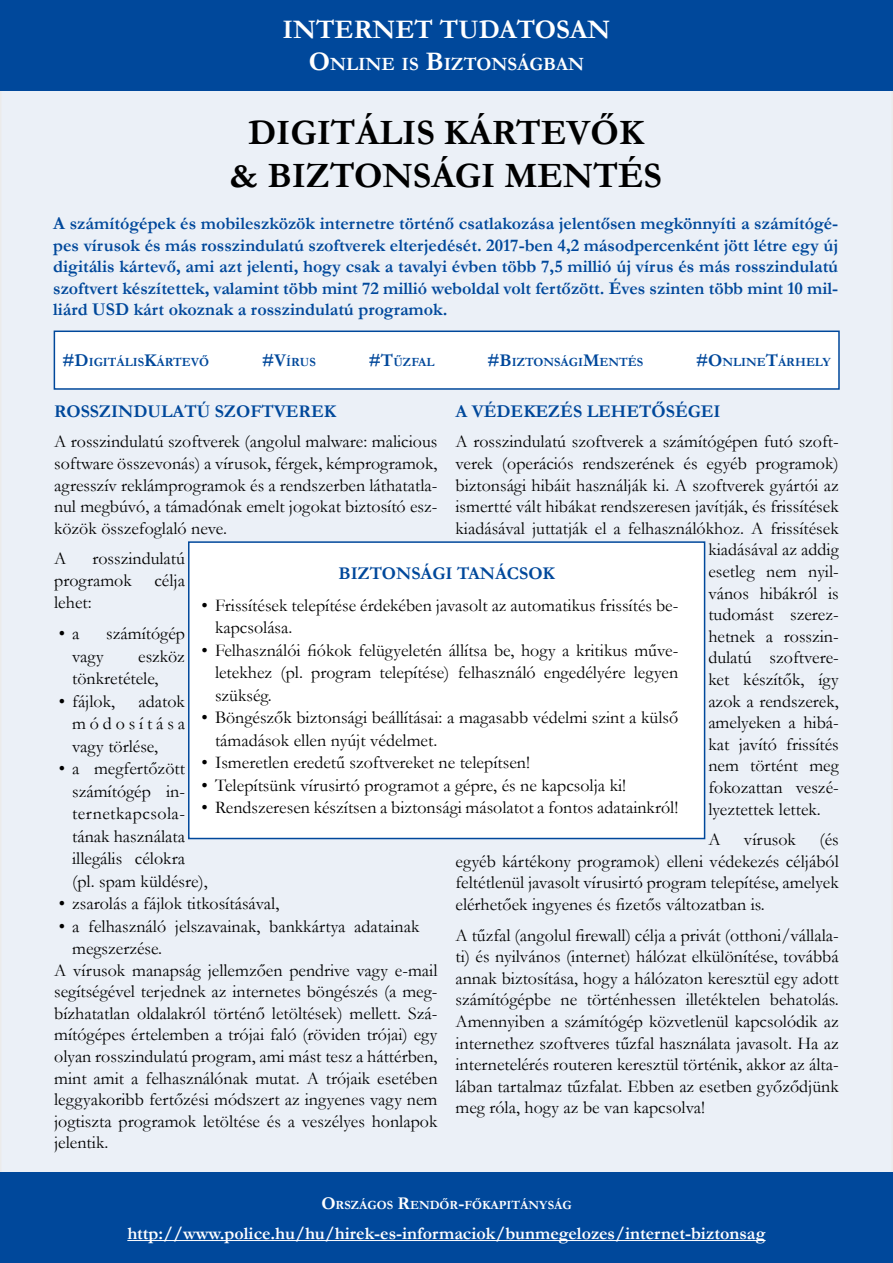
<style>
.page{position:relative;width:893px;height:1263px;background:#fff}
.page>*{position:absolute;margin:0;border:0;box-sizing:border-box;transform-origin:0 0}
.CÍM{font:700 36px/43.2px "Garamond";color:#000;text-align:center}
.FEJLÉC{font:700 27px "Garamond";color:#fff}
.FEJLÉC2{font:700 18.9px "Garamond";color:#fff}
.TÖRZSSZÖVEG{font:18px/21.6px "Garamond";color:#000;text-align:justify}
.LEAD{font:700 18px/21.6px "Garamond";color:#00489b;text-align:justify}
.LÁBLÉC2{font:700 18px "Garamond";color:#fff}
.Témakörcím{font:700 18px "Garamond";color:#00489b}
.JAVASLATOKCÍM{font:700 18px "Garamond";color:#00489b}
.CÍMKÉK{font:700 12.6px "Garamond";color:#00489b}
.LÁBLÉC{font:700 12.6px "Garamond";color:#fff}
.s1{font-size:27px}
.s2{font-size:18px}
</style>
<div class="page">
<div style="left:1px;top:1px;width:891px;height:1261px;background:#ebf0f7"></div>
<div style="left:0;top:1173px;width:893px;height:90px;background:#00489b"></div>
<hr style="left:127px;top:1240px;width:639px;height:1px;background:#fff">
<div style="left:0;top:0;width:893px;height:90px;background:#00489b"></div>
<svg style="left:53px;top:330px;width:787px;height:60px;background:#f0f4f9"></svg>
<div style="left:188px;top:541px;width:518px;height:299px;background:#fff"></div>
<p class="FEJLÉC" style="left:283px;top:11px;width:329px">INTERNET TUDATOSAN</p>
<p class="FEJLÉC2" style="left:309px;top:51px;width:277px"><span class="s1">O</span>NLINE IS <span class="s1">B</span>IZTONSÁGBAN</p>
<p class="CÍM" style="left:229px;top:111px;width:434px">DIGITÁLIS KÁRTEVŐK &amp; BIZTONSÁGI MENTÉS</p>
<p class="LEAD" style="left:53px;top:212px;width:786px">A számítógépek és mobileszközök internetre történő csatlakozása jelentősen megkönnyíti a számítógé&shy;pes vírusok és más rosszindulatú szoftverek elterjedését. 2017-ben 4,2 másodpercenként jött létre egy új digitális kártevő, ami azt jelenti, hogy csak a tavalyi évben több 7,5 millió új vírus és más rosszindulatú szoftvert készítettek, valamint több mint 72 millió weboldal volt fertőzött. Éves szinten több mint 10 mil&shy;liárd USD kárt okoznak a rosszindulatú programok.</p>
<p class="CÍMKÉK" style="left:63px;top:353px;width:148px"><span class="s2">#D</span>IGITÁLIS<span class="s2">K</span>ÁRTEVŐ</p>
<p class="CÍMKÉK" style="left:262px;top:353px;width:55px"><span class="s2">#V</span>ÍRUS</p>
<p class="CÍMKÉK" style="left:369px;top:353px;width:67px"><span class="s2">#T</span>ŰZFAL</p>
<p class="CÍMKÉK" style="left:488px;top:353px;width:157px"><span class="s2">#B</span>IZTONSÁGI<span class="s2">M</span>ENTÉS</p>
<p class="CÍMKÉK" style="left:696px;top:353px;width:136px"><span class="s2">#O</span>NLINE<span class="s2">T</span>ÁRHELY</p>
<p class="Témakörcím" style="left:455px;top:399px;width:267px">A VÉDEKEZÉS LEHETŐSÉGEI</p>
<p class="TÖRZSSZÖVEG" style="left:455px;top:430px;width:385px">A rosszindulatú szoftverek a számítógépen futó szoft-</p>
<p class="TÖRZSSZÖVEG" style="left:455px;top:452px;width:385px">verek (operációs rendszerének és egyéb programok)</p>
<p class="TÖRZSSZÖVEG" style="left:455px;top:474px;width:385px">biztonsági hibáit használják ki. A szoftverek gyártói az</p>
<p class="TÖRZSSZÖVEG" style="left:455px;top:495px;width:385px">ismertté vált hibákat rendszeresen javítják, és frissítések</p>
<p class="TÖRZSSZÖVEG" style="left:455px;top:517px;width:385px">kiadásával juttatják el a felhasználókhoz. A frissítések</p>
<p class="TÖRZSSZÖVEG" style="left:708px;top:538px;width:132px">kiadásával az addig</p>
<p class="TÖRZSSZÖVEG" style="left:708px;top:560px;width:132px">esetleg nem nyil-</p>
<p class="TÖRZSSZÖVEG" style="left:708px;top:582px;width:132px">vános hibákról is</p>
<p class="TÖRZSSZÖVEG" style="left:708px;top:603px;width:132px">tudomást szerez-</p>
<p class="TÖRZSSZÖVEG" style="left:708px;top:625px;width:132px">hetnek a rosszin-</p>
<p class="TÖRZSSZÖVEG" style="left:708px;top:646px;width:132px">dulatú szoftvere-</p>
<p class="TÖRZSSZÖVEG" style="left:708px;top:668px;width:132px">ket készítők, így</p>
<p class="TÖRZSSZÖVEG" style="left:708px;top:690px;width:132px">azok a rendszerek,</p>
<p class="TÖRZSSZÖVEG" style="left:708px;top:711px;width:132px">amelyeken a hibá-</p>
<p class="TÖRZSSZÖVEG" style="left:708px;top:733px;width:132px">kat javító frissítés</p>
<p class="TÖRZSSZÖVEG" style="left:708px;top:754px;width:132px">nem történt meg</p>
<p class="TÖRZSSZÖVEG" style="left:708px;top:776px;width:132px">fokozattan veszé-</p>
<p class="TÖRZSSZÖVEG" style="left:708px;top:798px;width:114px">lyeztettek lettek.</p>
<p class="TÖRZSSZÖVEG" style="left:708px;top:828px;width:14px">A</p>
<p class="TÖRZSSZÖVEG" style="left:744px;top:828px;width:54px">vírusok</p>
<p class="Témakörcím" style="left:54px;top:399px;width:283px">ROSSZINDULATÚ SZOFTVEREK</p>
<p class="TÖRZSSZÖVEG" style="left:54px;top:430px;width:385px">A rosszindulatú szoftverek (angolul malware: malicious software összevonás) a vírusok, férgek, kémprogramok, agresszív reklámprogramok és a rendszerben láthatatla&shy;nul megbúvó, a támadónak emelt jogokat biztosító esz&shy;közök összefoglaló neve.</p>
<p class="TÖRZSSZÖVEG" style="left:54px;top:547px;width:14px">A</p>
<p class="TÖRZSSZÖVEG" style="left:54px;top:547px;width:132px;text-indent:38px">rosszindulatú programok</p>
<p class="JAVASLATOKCÍM" style="left:339px;top:561px;width:218px">BIZTONSÁGI TANÁCSOK</p>
<p class="TÖRZSSZÖVEG" style="left:215px;top:593px;width:465px;line-height:22.5px;text-indent:-14px">• Frissítések telepítése érdekében javasolt az automatikus frissítés be&shy;kapcsolása.</p>
<p class="TÖRZSSZÖVEG" style="left:215px;top:638px;width:465px;line-height:22.5px;text-indent:-14px">• Felhasználói fiókok felügyeletén állítsa be, hogy a kritikus műve&shy;letekhez (pl. program telepítése) felhasználó engedélyére legyen szükség.</p>
<p class="TÖRZSSZÖVEG" style="left:215px;top:706px;width:465px;line-height:22.5px;text-indent:-14px">• Böngészők biztonsági beállításai: a magasabb védelmi szint a külső támadások ellen nyújt védelmet.</p>
<p class="TÖRZSSZÖVEG" style="left:202px;top:751px;width:330px">• Ismeretlen eredetű szoftvereket ne telepítsen!</p>
<p class="TÖRZSSZÖVEG" style="left:202px;top:774px;width:426px">• Telepítsünk vírusirtó programot a gépre, és ne kapcsolja ki!</p>
<p class="TÖRZSSZÖVEG" style="left:202px;top:796px;width:478px">• Rendszeresen készítsen a biztonsági másolatot a fontos adatainkról!</p>
<p class="TÖRZSSZÖVEG" style="left:154px;top:569px;width:32px">célja</p>
<p class="TÖRZSSZÖVEG" style="left:54px;top:591px;width:39px">lehet:</p>
<p class="TÖRZSSZÖVEG" style="left:59px;top:622px;width:22px">• a</p>
<p class="TÖRZSSZÖVEG" style="left:106px;top:622px;width:80px">számítógép</p>
<p class="TÖRZSSZÖVEG" style="left:72px;top:645px;width:33px">vagy</p>
<p class="TÖRZSSZÖVEG" style="left:72px;top:644px;width:114px;line-height:22.5px;text-indent:66px">eszköz tönkretétele,</p>
<p class="TÖRZSSZÖVEG" style="left:59px;top:690px;width:58px">• fájlok,</p>
<p class="TÖRZSSZÖVEG" style="left:72px;top:689px;width:114px;line-height:22.5px;text-indent:66px">adatok módosítása vagy törlése,</p>
<p class="TÖRZSSZÖVEG" style="left:72px;top:757px;width:137px;line-height:22.5px;text-align:left;text-indent:-14px">• a megfertőzött számítógép in&shy;ternetkapcsola&shy;tának használata illegális célokra (pl. spam küldésre),</p>
<p class="TÖRZSSZÖVEG" style="left:59px;top:892px;width:222px">• zsarolás a fájlok titkosításával,</p>
<p class="TÖRZSSZÖVEG" style="left:72px;top:914px;width:349px;line-height:22.5px;text-indent:-14px">• a felhasználó jelszavainak, bankkártya adatainak megszerzése.</p>
<p class="TÖRZSSZÖVEG" style="left:54px;top:959px;width:385px">A vírusok manapság jellemzően pendrive vagy e-mail segítségével terjednek az internetes böngészés (a meg&shy;bízhatatlan oldalakról történő letöltések) mellett. Szá&shy;mítógépes értelemben a trójai faló (röviden trójai) egy olyan rosszindulatú program, ami mást tesz a háttérben, mint amit a felhasználónak mutat. A trójaik esetében leggyakoribb fertőzési módszert az ingyenes vagy nem jogtiszta programok letöltése és a veszélyes honlapok jelentik.</p>
<p class="TÖRZSSZÖVEG" style="left:455px;top:828px;width:385px;text-indent:364px">(és egyéb kártékony programok) elleni védekezés céljából feltétlenül javasolt vírusirtó program telepítése, amelyek elérhetőek ingyenes és fizetős változatban is.</p>
<p class="TÖRZSSZÖVEG" style="left:455px;top:924px;width:385px">A tűzfal (angolul firewall) célja a privát (otthoni/vállala&shy;ti) és nyilvános (internet) hálózat elkülönítése, továbbá annak biztosítása, hogy a hálózaton keresztül egy adott számítógépbe ne történhessen illetéktelen behatolás.<br>Amennyiben a számítógép közvetlenül kapcsolódik az internethez szoftveres tűzfal használata javasolt. Ha az internetelérés routeren keresztül történik, akkor az álta&shy;lában tartalmaz tűzfalat. Ebben az esetben győződjünk meg róla, hogy az be van kapcsolva!</p>
<p class="LÁBLÉC" style="left:321px;top:1196px;width:252px"><span class="s2">O</span>RSZÁGOS <span class="s2">R</span>ENDŐR<span class="s2">-</span>FŐKAPITÁNYSÁG</p>
<p class="LÁBLÉC2" style="left:127px;top:1221px;width:640px">http://www.police.hu/hu/hirek-es-informaciok/bunmegelozes/internet-biztonsag</p>
</div>
